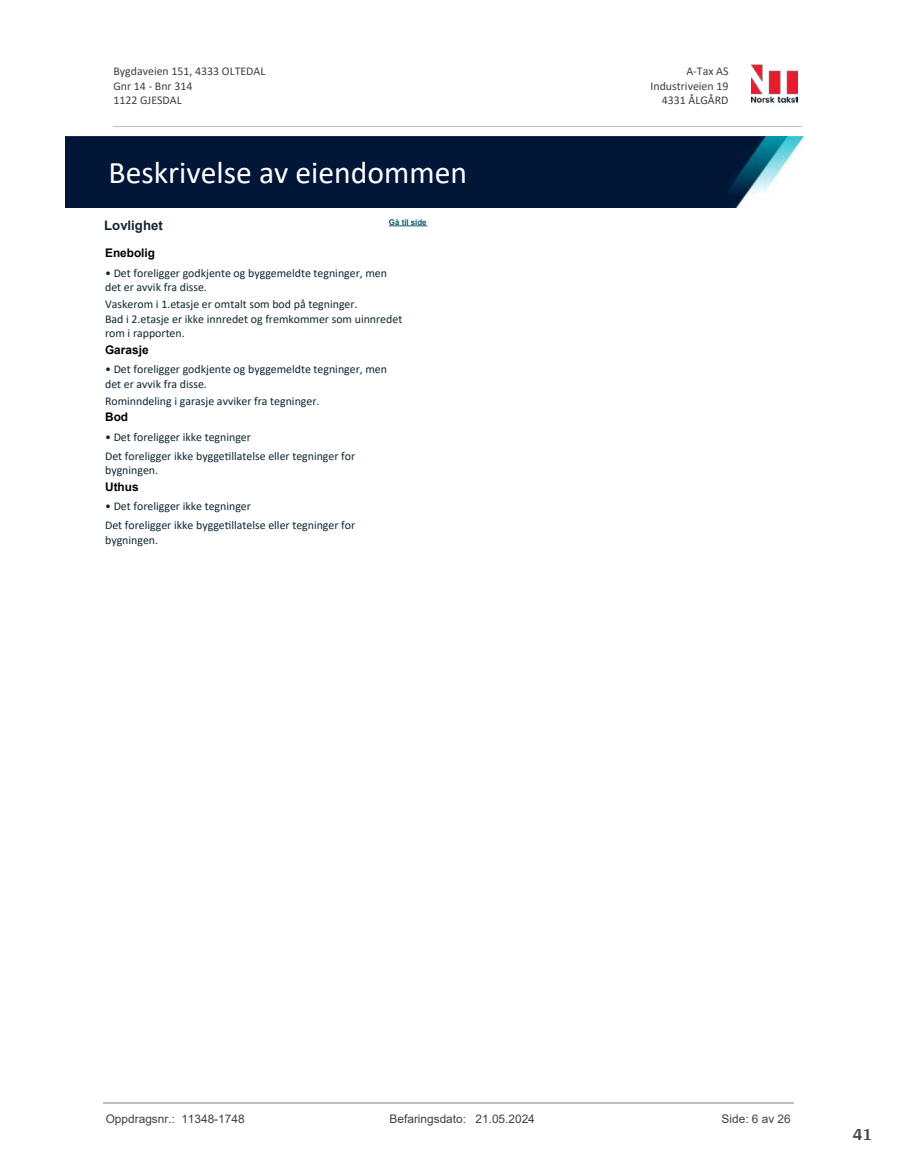
<style>
.page{position:relative;width:915px;height:1172px;background:#fff}
.page>*{position:absolute;margin:0;border:0;box-sizing:border-box;transform-origin:0 0}
.t1{font:31.65px "Calibri";color:#fff}
.t2{font:700 18px "Arya";color:#414749}
.t3{font:700 13.2px "Arial";color:#102732}
.t4{font:11.85px/14.4px "Calibri";color:#102732}
.t5{font:11.85px/14.5px "Calibri";color:#404040}
.t6{font:11.85px "Arial";color:#404040}
.t7{font:700 11.85px "Arial";color:#000}
.t8{font:700 7.95px "Arial";color:#115965}
</style>
<div class="page">
<hr style="left:389px;top:225px;width:38px;height:1px;background:#115965">
<img style="left:751px;top:64px;width:46px;height:40px">
<hr style="left:113px;top:127px;width:688px;height:1px;background:#c0c0c0">
<img style="left:65px;top:137px;width:738px;height:71px">
<hr style="left:103px;top:1102px;width:690px;height:1px;background:#c0c0c0">
<p class="t5" style="left:113px;top:64px;width:153px">Bygdaveien 151, 4333 OLTEDAL<br>Gnr 14 - Bnr 314<br>1122 GJESDAL</p>
<p class="t5" style="left:686px;top:64px;width:44px">A-Tax AS</p>
<p class="t5" style="left:650px;top:78px;width:79px">Industriveien 19</p>
<p class="t5" style="left:661px;top:93px;width:68px">4331 ÅLGÅRD</p>
<h1 class="t1" style="left:109px;top:150px;width:360px">Beskrivelse av eiendommen</h1>
<p class="t8" style="left:389px;top:217px;width:39px">Gå til side</p>
<p class="t3" style="left:104px;top:216px;width:60px">Lovlighet</p>
<p class="t7" style="left:105px;top:244px;width:51px">Enebolig</p>
<p class="t4" style="left:105px;top:265px;width:283px">• Det foreligger godkjente og byggemeldte tegninger, men det er avvik fra disse.</p>
<p class="t4" style="left:105px;top:297px;width:298px">Vaskerom i 1.etasje er omtalt som bod på tegninger.<br>Bad i 2.etasje er ikke innredet og fremkommer som uinnredet rom i rapporten.</p>
<p class="t7" style="left:105px;top:341px;width:45px">Garasje</p>
<p class="t4" style="left:105px;top:362px;width:283px">• Det foreligger godkjente og byggemeldte tegninger, men det er avvik fra disse.</p>
<p class="t4" style="left:105px;top:393px;width:216px">Rominndeling i garasje avviker fra tegninger.</p>
<p class="t7" style="left:105px;top:409px;width:25px">Bod</p>
<p class="t4" style="left:105px;top:427px;width:251px;line-height:18.9px">• Det foreligger ikke tegninger<br>Det foreligger ikke bygge琀椀llatelse eller tegninger for</p>
<p class="t4" style="left:105px;top:463px;width:54px">bygningen.</p>
<p class="t7" style="left:105px;top:478px;width:35px">Uthus</p>
<p class="t4" style="left:105px;top:497px;width:251px;line-height:18.9px">• Det foreligger ikke tegninger<br>Det foreligger ikke bygge琀椀llatelse eller tegninger for</p>
<p class="t4" style="left:105px;top:532px;width:54px">bygningen.</p>
<p class="t6" style="left:106px;top:1111px;width:140px">Oppdragsnr.: 11348-1748</p>
<p class="t6" style="left:389px;top:1111px;width:147px">Befaringsdato: 21.05.2024</p>
<p class="t6" style="left:721px;top:1111px;width:71px">Side: 6 av 26</p>
<h2 class="t2" style="left:852px;top:1123px;width:21px">41</h2>
</div>
